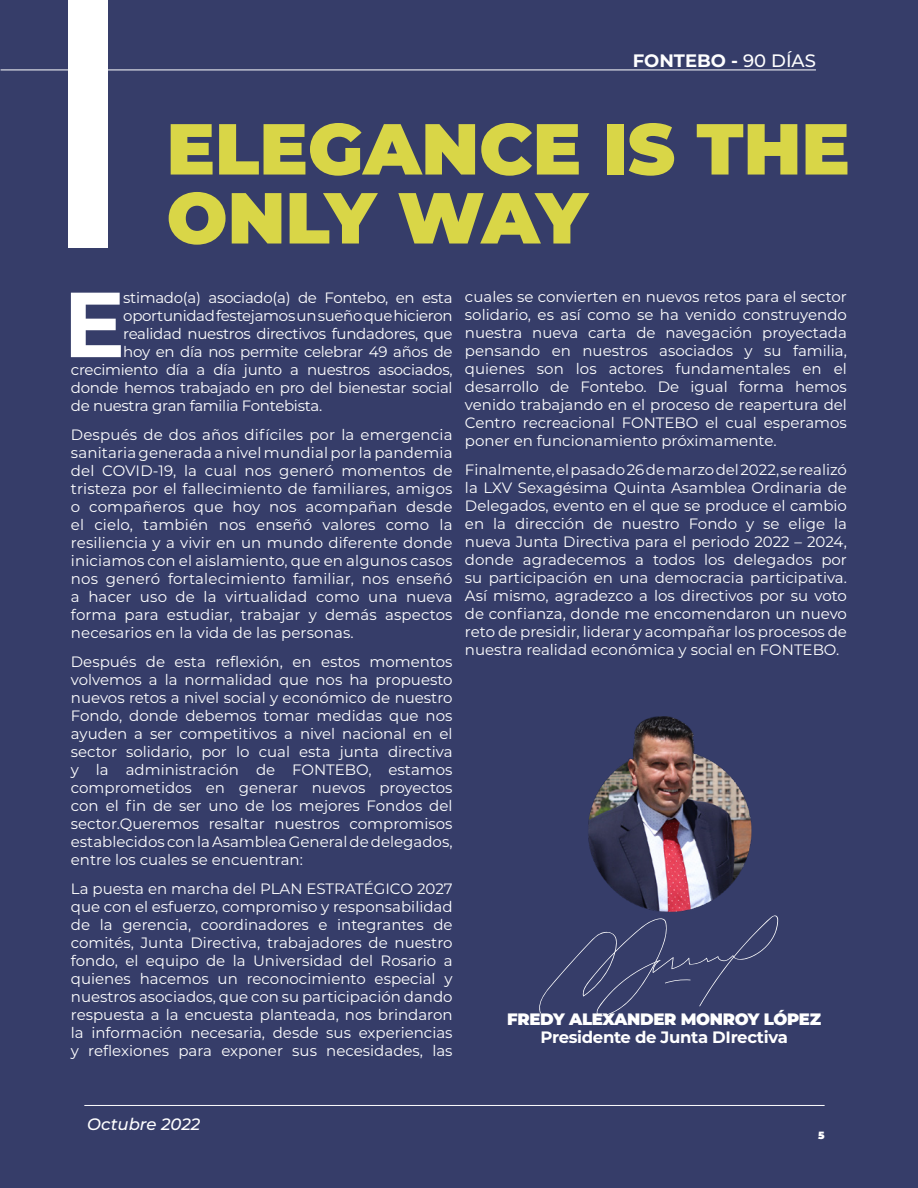
<style>
.page{position:relative;width:918px;height:1188px;background:#363d69}
.page>*{position:absolute;margin:0;border:0;box-sizing:border-box;transform-origin:0 0}
.t1{font:700 92.1px "Montserrat";color:#fff}
.t2{font:900 72px/69px "Montserrat";color:#d9d647}
.t3{font:700 18px "Montserrat";color:#fff}
.t4{font:700 16.5px "Montserrat";letter-spacing:-.02em;color:#fff}
.t5{font:900 16.5px "Montserrat";letter-spacing:-.02em;color:#fff}
.t6{font:italic 100 16.5px "Montserrat";color:#fff}
.t7{font:15px/18px "Montserrat";letter-spacing:-.02em;color:#fff;text-align:justify}
.t8{font:900 10.5px "Montserrat";color:#fff}
.s1{font-weight:500}
</style>
<div class="page">
<div style="left:68px;top:0;width:40px;height:248px;background:#fff"></div>
<svg style="left:539px;top:939px;width:234px;height:77px"></svg>
<img style="left:588px;top:716px;width:191px;height:223px">
<hr style="left:1px;top:70px;width:815px;height:1px;background:#fff">
<hr style="left:84px;top:1105px;width:741px;height:1px;background:#fff">
<p class="t3" style="left:633px;top:48px;width:185px">FONTEBO - <span class="s1">90 DÍAS</span></p>
<h2 class="t2" style="left:167px;top:110px;width:685px">ELEGANCE IS THE<br>ONLY WAY</h2>
<h1 class="t1" style="left:63px;top:258px;width:63px">E</h1>
<p class="t7" style="left:123px;top:288px;width:331px">stimado(a) asociado(a) de Fontebo, en esta</p>
<p class="t7" style="left:123px;top:306px;width:331px">oportunidad festejamos un sueño que hicieron</p>
<p class="t7" style="left:123px;top:324px;width:331px">realidad nuestros directivos fundadores, que</p>
<p class="t7" style="left:123px;top:342px;width:331px">hoy en día nos permite celebrar 49 años de</p>
<p class="t7" style="left:71px;top:360px;width:383px">crecimiento día a día junto a nuestros asociados,</p>
<p class="t7" style="left:71px;top:378px;width:383px">donde hemos trabajado en pro del bienestar social</p>
<p class="t7" style="left:71px;top:396px;width:253px">de nuestra gran familia Fontebista.</p>
<p class="t7" style="left:71px;top:425px;width:383px">Después de dos años difíciles por la emergencia sanitaria generada a nivel mundial por la pandemia del COVID-19, la cual nos generó momentos de tristeza por el fallecimiento de familiares, amigos o compañeros que hoy nos acompañan desde el cielo, también nos enseñó valores como la resiliencia y a vivir en un mundo diferente donde iniciamos con el aislamiento, que en algunos casos nos generó fortalecimiento familiar, nos enseñó a hacer uso de la virtualidad como una nueva forma para estudiar, trabajar y demás aspectos necesarios en la vida de las personas.</p>
<p class="t7" style="left:71px;top:652px;width:383px">Después de esta reflexión, en estos momentos volvemos a la normalidad que nos ha propuesto nuevos retos a nivel social y económico de nuestro Fondo, donde debemos tomar medidas que nos ayuden a ser competitivos a nivel nacional en el sector solidario, por lo cual esta junta directiva y la administración de FONTEBO, estamos comprometidos en generar nuevos proyectos con el fin de ser uno de los mejores Fondos del sector.Queremos resaltar nuestros compromisos establecidos con la Asamblea General de delegados, entre los cuales se encuentran:</p>
<p class="t7" style="left:71px;top:879px;width:383px">La puesta en marcha del PLAN ESTRATÉGICO 2027 que con el esfuerzo, compromiso y responsabilidad de la gerencia, coordinadores e integrantes de comités, Junta Directiva, trabajadores de nuestro fondo, el equipo de la Universidad del Rosario a quienes hacemos un reconocimiento especial y nuestros asociados, que con su participación dando respuesta a la encuesta planteada, nos brindaron la información necesaria, desde sus experiencias y reflexiones para exponer sus necesidades, las</p>
<p class="t7" style="left:465px;top:287px;width:384px">cuales se convierten en nuevos retos para el sector solidario, es así como se ha venido construyendo nuestra nueva carta de navegación proyectada pensando en nuestros asociados y su familia, quienes son los actores fundamentales en el desarrollo de Fontebo. De igual forma hemos venido trabajando en el proceso de reapertura del Centro recreacional FONTEBO el cual esperamos poner en funcionamiento próximamente.</p>
<p class="t7" style="left:465px;top:460px;width:384px">Finalmente, el pasado 26 de marzo del 2022, se realizó la LXV Sexagésima Quinta Asamblea Ordinaria de Delegados, evento en el que se produce el cambio en la dirección de nuestro Fondo y se elige la nueva Junta Directiva para el periodo 2022 – 2024, donde agradecemos a todos los delegados por su participación en una democracia participativa.<br>Así mismo, agradezco a los directivos por su voto de confianza, donde me encomendaron un nuevo reto de presidir, liderar y acompañar los procesos de nuestra realidad económica y social en FONTEBO.</p>
<p class="t5" style="left:507px;top:1007px;width:315px">FREDY ALEXANDER MONROY LÓPEZ</p>
<p class="t4" style="left:540px;top:1026px;width:249px">Presidente de Junta DIrectiva</p>
<p class="t6" style="left:87px;top:1113px;width:115px">Octubre 2022</p>
<p class="t8" style="left:818px;top:1128px;width:8px">5</p>
</div>
